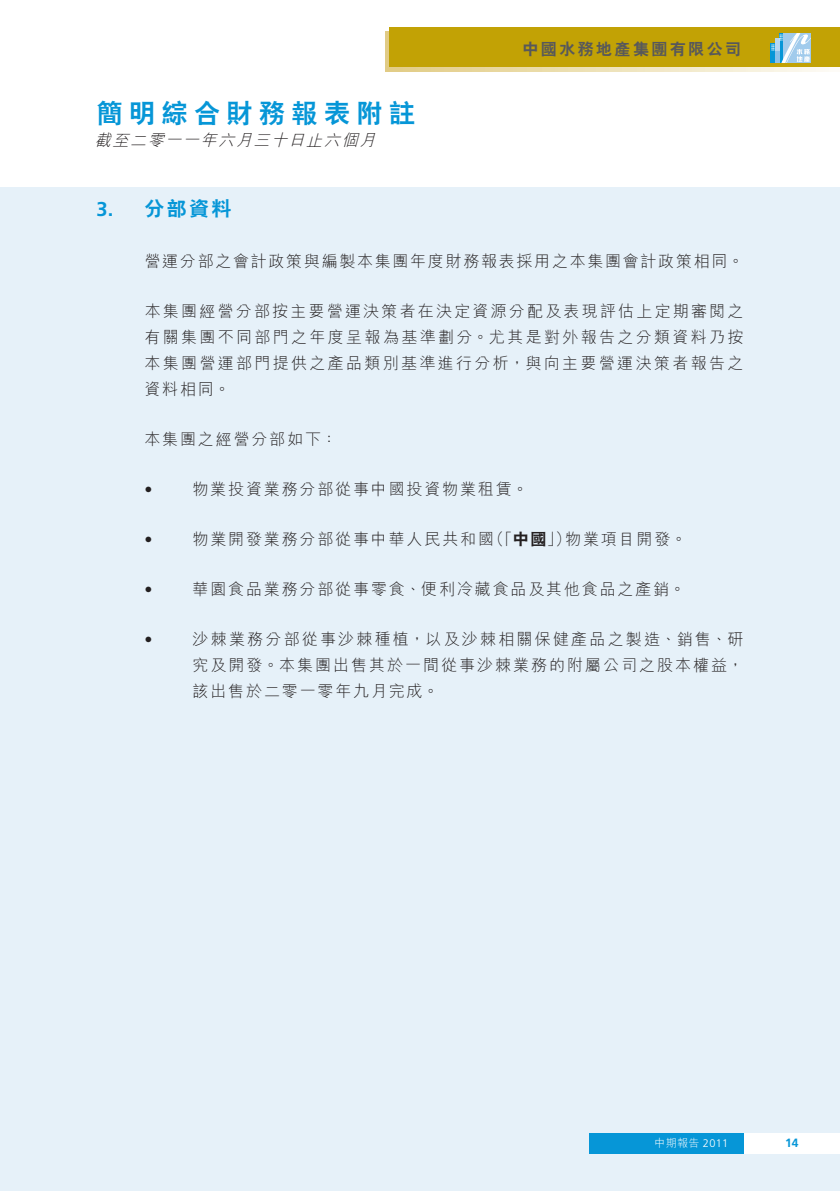
<style>
.page{position:relative;width:840px;height:1191px;background:#fff}
.page>*{position:absolute;margin:0;border:0;box-sizing:border-box;transform-origin:0 0}
.t1{font:800 26px "C Hei 2 HK";letter-spacing:.25em;color:#0696d7}
.t2{font:800 20px "C Hei 2 HK";color:#0696d7}
.t3{font:700 20px "Frutiger LT Std";color:#0696d7}
.t4{font:300 16px/26px "M Hei HK";letter-spacing:.115em;color:#231f20;text-align:justify}
.t5{font:300 16px "M Hei HK";letter-spacing:.135em;color:#231f20}
.t6{font:italic 300 16px "M Hei HK";color:#231f20}
.t7{font:800 16px "C Hei 2 HK";letter-spacing:.15em;color:#57585a}
.t8{font:300 16px "Frutiger LT Std";color:#231f20}
.t9{font:700 12px "Frutiger LT Std";color:#0696d7}
.t10{font:300 11px "M Hei HK";color:#fff}
.s1{font-family:"C Hei 2 HK";font-weight:800}
.s2{font-family:"Frutiger LT Std"}
</style>
<div class="page">
<div style="left:0;top:187px;width:839px;height:1004px;background:#e6f1f9"></div>
<div style="left:385px;top:32px;width:454px;height:39px;background:linear-gradient(to right,#e1cb83,#fcfbf4)"></div>
<div style="left:389px;top:28px;width:450px;height:39px;background:#c2a205"></div>
<div style="left:770px;top:43px;width:9px;height:20px;background:#0696d7"></div>
<svg style="left:771px;top:33px;width:39px;height:30px"></svg>
<div style="left:743px;top:1133px;width:96px;height:20px;background:#fff"></div>
<div style="left:588px;top:1133px;width:155px;height:20px;background:#0696d7"></div>
<h1 class="t1" style="left:96px;top:96px;width:320px">簡明綜合財務報表附註</h1>
<p class="t6" style="left:95px;top:129px;width:287px">截至二零一一年六月三十日止六個月</p>
<p class="t3" style="left:96px;top:198px;width:18px">3.</p>
<p class="t2" style="left:144px;top:196px;width:88px">分部資料</p>
<p class="t7" style="left:522px;top:38px;width:220px">中國水務地產集團有限公司</p>
<p class="t4" style="left:144px;top:247px;width:600px">營運分部之會計政策與編製本集團年度財務報表採用之本集團會計政策相同。</p>
<p class="t4" style="left:144px;top:297px;width:600px">本集團經營分部按主要營運決策者在決定資源分配及表現評估上定期審閱之有關集團不同部門之年度呈報為基準劃分。尤其是對外報告之分類資料乃按本集團營運部門提供之產品類別基準進行分析，與向主要營運決策者報告之資料相同。</p>
<p class="t4" style="left:144px;top:425px;width:194px">本集團之經營分部如下：</p>
<p class="t4" style="left:192px;top:475px;width:337px">物業投資業務分部從事中國投資物業租賃。</p>
<p class="t8" style="left:144px;top:480px;width:9px">•</p>
<p class="t8" style="left:144px;top:530px;width:9px">•</p>
<p class="t4" style="left:488px;top:525px;width:84px">（「<span class="s1">中國</span>」）</p>
<p class="t4" style="left:192px;top:525px;width:303px">物業開發業務分部從事中華人民共和國</p>
<p class="t4" style="left:565px;top:525px;width:123px">物業項目開發。</p>
<p class="t8" style="left:144px;top:580px;width:9px">•</p>
<p class="t4" style="left:192px;top:575px;width:494px">華園食品業務分部從事零食、便利冷藏食品及其他食品之產銷。</p>
<p class="t8" style="left:144px;top:630px;width:9px">•</p>
<p class="t5" style="left:192px;top:628px;width:552px">沙棘業務分部從事沙棘種植，以及沙棘相關保健產品之製造、銷售、研</p>
<p class="t4" style="left:192px;top:651px;width:552px">究及開發。本集團出售其於一間從事沙棘業務的附屬公司之股本權益，該出售於二零一零年九月完成。</p>
<p class="t10" style="left:654px;top:1134px;width:75px">中期報告 <span class="s2">2011</span></p>
<p class="t9" style="left:784px;top:1136px;width:15px">14</p>
</div>
